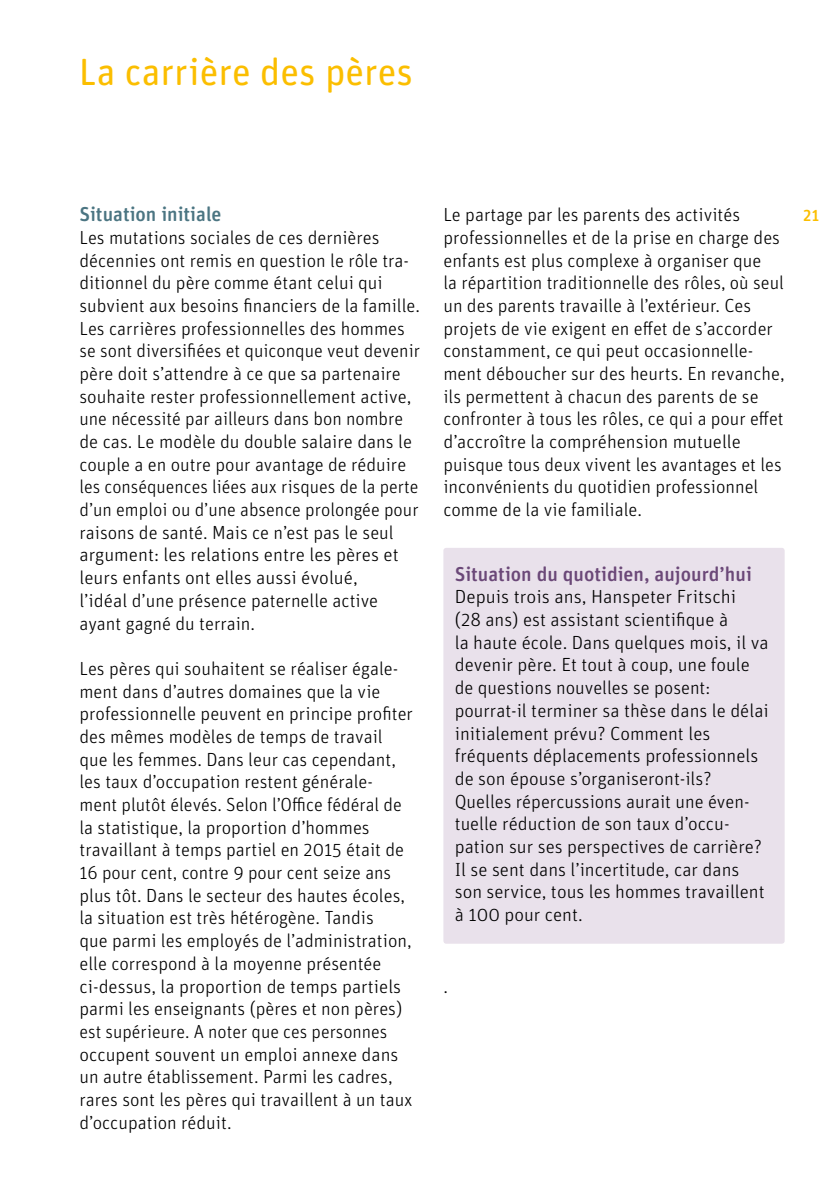
<style>
.page{position:relative;width:840px;height:1191px;background:#fff}
.page>*{position:absolute;margin:0;border:0;box-sizing:border-box;transform-origin:0 0}
.t1{font:38px "Unit Rounded Pro";color:#fbbe00}
.t2{font:500 20px "Unit Rounded Pro";color:#6b4878}
.t3{font:500 20px "Unit Rounded Pro";color:#4b7582}
.t4{font:300 19px/22.6px "Unit Rounded Pro";color:#000}
.t5{font:300 19px/22.6px "Unit Rounded Pro";color:#000;scale:1.04 1}
.t6{font:500 16px "Unit Rounded Pro";color:#fbbe00}
</style>
<div class="page">
<div style="left:443px;top:548px;width:341px;height:395px;background:#e9e1eb;border-radius:3px"></div>
<h1 class="t1" style="left:79px;top:46px;width:335px">La carrière des pères</h1>
<p class="t3" style="left:79px;top:200px;width:143px">Situation initiale</p>
<p class="t6" style="left:802px;top:204px;width:19px">21</p>
<p class="t4" style="left:79px;top:226px;width:342px">Les mutations sociales de ces dernières décennies ont remis en question le rôle tra&shy;ditionnel du père comme étant celui qui subvient aux besoins financiers de la famille.<br>Les carrières professionnelles des hommes se sont diversifiées et quiconque veut devenir père doit s’attendre à ce que sa partenaire souhaite rester professionnellement active, une nécessité par ailleurs dans bon nombre de cas. Le modèle du double salaire dans le couple a en outre pour avantage de réduire les conséquences liées aux risques de la perte d’un emploi ou d’une absence prolongée pour raisons de santé. Mais ce n’est pas le seul argument: les relations entre les pères et leurs enfants ont elles aussi évolué,<br>l’idéal d’une présence paternelle active ayant gagné du terrain.</p>
<p class="t4" style="left:79px;top:656px;width:335px">Les pères qui souhaitent se réaliser égale&shy;ment dans d’autres domaines que la vie professionnelle peuvent en principe profiter des mêmes modèles de temps de travail que les femmes. Dans leur cas cependant, les taux d’occupation restent générale&shy;ment plutôt élevés. Selon l’Office fédéral de la statistique, la proportion d’hommes travaillant à temps partiel en 2015 était de 16 pour cent, contre 9 pour cent seize ans plus tôt. Dans le secteur des hautes écoles, la situation est très hétérogène. Tandis<br>que parmi les employés de l’administration, elle correspond à la moyenne présentée ci-dessus, la proportion de temps partiels parmi les enseignants (pères et non pères) est supérieure. A noter que ces personnes occupent souvent un emploi annexe dans un autre établissement. Parmi les cadres, rares sont les pères qui travaillent à un taux d’occupation réduit.</p>
<p class="t4" style="left:443px;top:203px;width:342px">Le partage par les parents des activités professionnelles et de la prise en charge des enfants est plus complexe à organiser que<br>la répartition traditionnelle des rôles, où seul un des parents travaille à l’extérieur. Ces projets de vie exigent en effet de s’accorder constamment, ce qui peut occasionnelle&shy;ment déboucher sur des heurts. En revanche, ils permettent à chacun des parents de se confronter à tous les rôles, ce qui a pour effet d’accroître la compréhension mutuelle puisque tous deux vivent les avantages et les inconvénients du quotidien professionnel comme de la vie familiale.</p>
<p class="t2" style="left:454px;top:559px;width:298px">Situation du quotidien, aujourd’hui</p>
<p class="t5" style="left:454px;top:585px;width:303px">Depuis trois ans, Hanspeter Fritschi<br>(28 ans) est assistant scientifique à<br>la haute école. Dans quelques mois, il va devenir père. Et tout à coup, une foule de questions nouvelles se posent: pourrat-il terminer sa thèse dans le délai initialement prévu? Comment les fréquents déplacements professionnels de son épouse s’organiseront-ils?<br>Quelles répercussions aurait une éven&shy;tuelle réduction de son taux d’occu&shy;pation sur ses perspectives de carrière?<br>Il se sent dans l’incertitude, car dans son service, tous les hommes travaillent à 100 pour cent.</p>
<p class="t4" style="left:443px;top:974px;width:6px">.</p>
</div>
